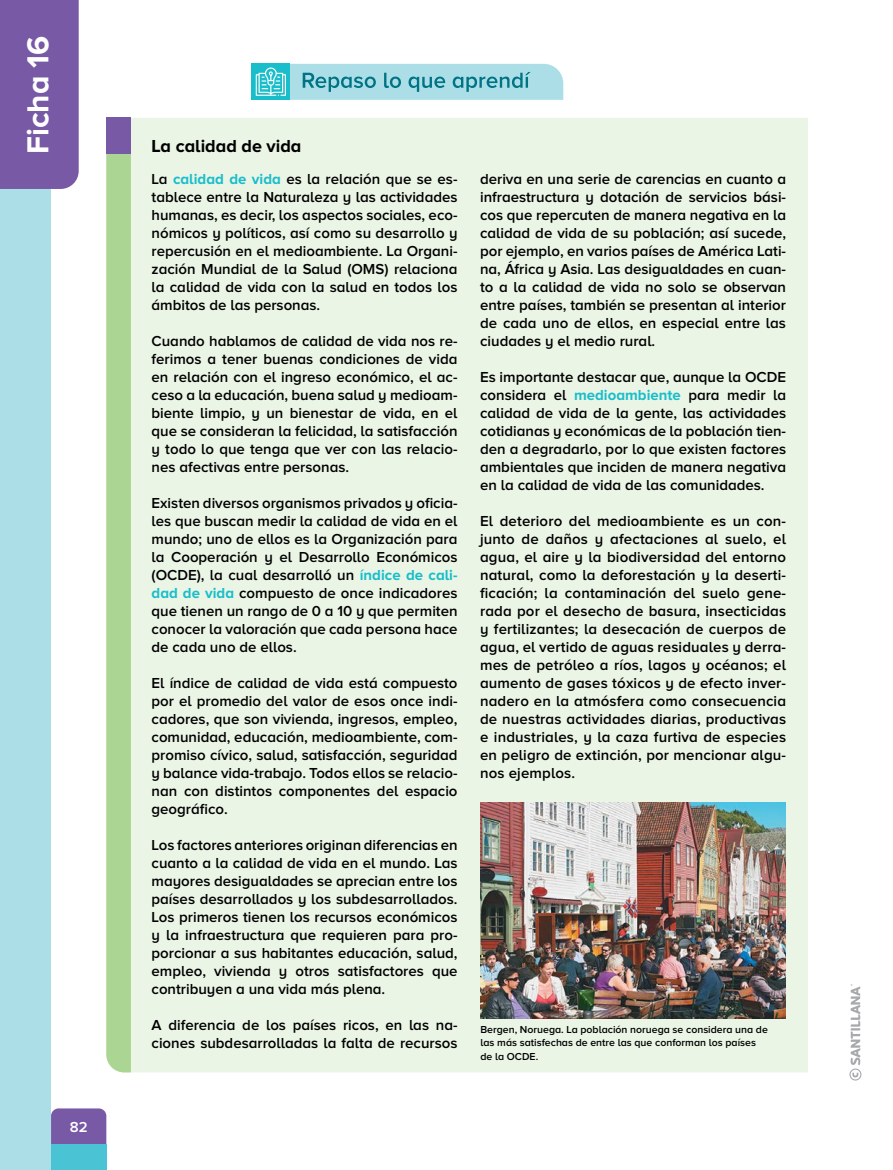
<style>
.page{position:relative;width:893px;height:1170px;background:#fff}
.page>*{position:absolute;margin:0;border:0;box-sizing:border-box;transform-origin:0 0}
.t1{font:700 31.5px "Proxima Nova A";color:#fff}
.t2{font:700 18px "Proxima Nova A";color:#000}
.t3{font:600 15px/18px "Proxima Nova A";color:#000;text-align:justify}
.t4{font:600 15px "Proxima Nova A";color:#fff}
.t5{font:600 10.5px/13.5px "Proxima Nova A";color:#000}
.s1{font-weight:700;color:#1abecb}
</style>
<div class="page">
<div style="left:0;top:172px;width:51px;height:997px;background:#abdee7"></div>
<div style="left:0;top:0;width:79px;height:189px;background:#7759a5"></div>
<div style="left:51px;top:1108px;width:55px;height:36px;background:#7759a5"></div>
<div style="left:51px;top:1144px;width:55px;height:25px;background:#4ac4d4"></div>
<div style="left:131px;top:118px;width:677px;height:954px;background:#ebf5e6"></div>
<svg style="left:106px;top:154px;width:25px;height:918px;background:#afd798"></svg>
<div style="left:106px;top:118px;width:25px;height:36px;background:#7759a5"></div>
<svg style="left:251px;top:64px;width:312px;height:36px;background:#8dd0da"></svg>
<img style="left:480px;top:802px;width:306px;height:216px">
<svg style="left:849px;top:984px;width:12px;height:96px"></svg>
<h1 class="t1" style="left:20px;top:154px;width:120px;rotate:-90deg">Ficha 16</h1>
<p class="t4" style="left:70px;top:1118px;width:19px">82</p>
<p class="t2" style="left:152px;top:136px;width:151px">La calidad de vida</p>
<p class="t3" style="left:152px;top:169px;width:308px">La <span class="s1">calidad de vida</span> es la relación que se es&shy;tablece entre la Naturaleza y las actividades humanas, es decir, los aspectos sociales, eco&shy;nómicos y políticos, así como su desarrollo y repercusión en el medioambiente. La Organi&shy;zación Mundial de la Salud (OMS) relaciona la calidad de vida con la salud en todos los ámbitos de las personas.</p>
<p class="t3" style="left:152px;top:331px;width:308px">Cuando hablamos de calidad de vida nos re&shy;ferimos a tener buenas condiciones de vida en relación con el ingreso económico, el ac&shy;ceso a la educación, buena salud y medioam&shy;biente limpio, y un bienestar de vida, en el que se consideran la felicidad, la satisfacción y todo lo que tenga que ver con las relacio&shy;nes afectivas entre personas.</p>
<p class="t3" style="left:152px;top:493px;width:308px">Existen diversos organismos privados y oficia&shy;les que buscan medir la calidad de vida en el mundo; uno de ellos es la Organización para la Cooperación y el Desarrollo Económicos (OCDE), la cual desarrolló un <span class="s1">índice de cali&shy;dad de vida</span> compuesto de once indicadores que tienen un rango de 0 a 10 y que permiten conocer la valoración que cada persona hace de cada uno de ellos.</p>
<p class="t3" style="left:152px;top:673px;width:308px">El índice de calidad de vida está compuesto por el promedio del valor de esos once indi&shy;cadores, que son vivienda, ingresos, empleo, comunidad, educación, medioambiente, com&shy;promiso cívico, salud, satisfacción, seguridad y balance vida-trabajo. Todos ellos se relacio&shy;nan con distintos componentes del espacio geográfico.</p>
<p class="t3" style="left:152px;top:835px;width:308px">Los factores anteriores originan diferencias en cuanto a la calidad de vida en el mundo. Las mayores desigualdades se aprecian entre los países desarrollados y los subdesarrollados.<br>Los primeros tienen los recursos económicos y la infraestructura que requieren para pro&shy;porcionar a sus habitantes educación, salud, empleo, vivienda y otros satisfactores que contribuyen a una vida más plena.</p>
<p class="t3" style="left:152px;top:1015px;width:308px">A diferencia de los países ricos, en las na&shy;ciones subdesarrolladas la falta de recursos</p>
<p class="t3" style="left:480px;top:169px;width:308px">deriva en una serie de carencias en cuanto a infraestructura y dotación de servicios bási&shy;cos que repercuten de manera negativa en la calidad de vida de su población; así sucede, por ejemplo, en varios países de América Lati&shy;na, África y Asia. Las desigualdades en cuan&shy;to a la calidad de vida no solo se observan entre países, también se presentan al interior de cada uno de ellos, en especial entre las ciudades y el medio rural.</p>
<p class="t3" style="left:480px;top:367px;width:308px">Es importante destacar que, aunque la OCDE considera el <span class="s1">medioambiente</span> para medir la calidad de vida de la gente, las actividades cotidianas y económicas de la población tien&shy;den a degradarlo, por lo que existen factores ambientales que inciden de manera negativa en la calidad de vida de las comunidades.</p>
<p class="t3" style="left:480px;top:511px;width:308px">El deterioro del medioambiente es un con&shy;junto de daños y afectaciones al suelo, el agua, el aire y la biodiversidad del entorno natural, como la deforestación y la deserti&shy;ficación; la contaminación del suelo gene&shy;rada por el desecho de basura, insecticidas y fertilizantes; la desecación de cuerpos de agua, el vertido de aguas residuales y derra&shy;mes de petróleo a ríos, lagos y océanos; el aumento de gases tóxicos y de efecto inver&shy;nadero en la atmósfera como consecuencia de nuestras actividades diarias, productivas e industriales, y la caza furtiva de especies en peligro de extinción, por mencionar algu&shy;nos ejemplos.</p>
<p class="t5" style="left:480px;top:1022px;width:289px">Bergen, Noruega. La población noruega se considera una de las más satisfechas de entre las que conforman los países de la OCDE.</p>
</div>
